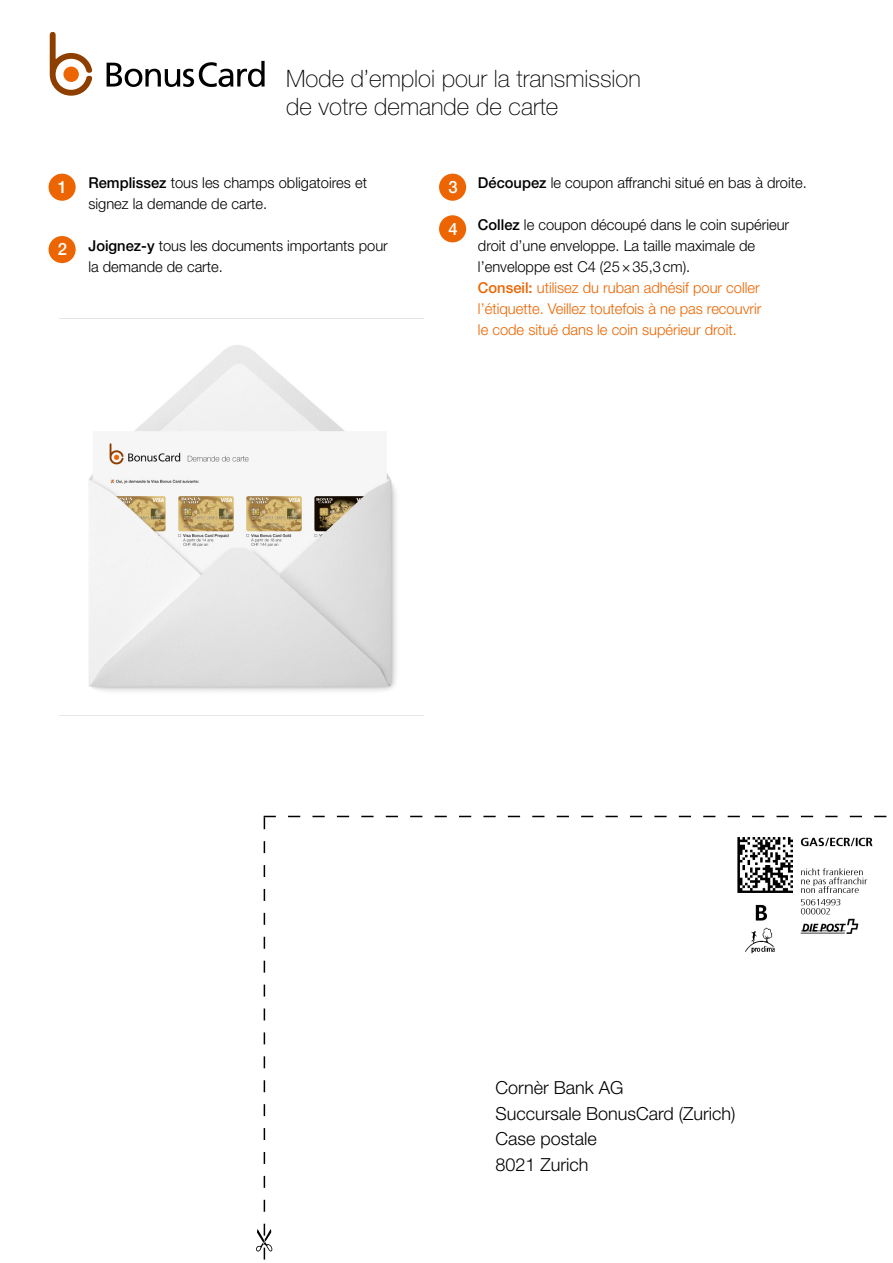
<style>
.page{position:relative;width:893px;height:1263px;background:#fff}
.page>*{position:absolute;margin:0;border:0;box-sizing:border-box;transform-origin:0 0}
.t1{font:100 24px/28.8px "Helvetica Neue LT Pro";color:#000}
.t2{font:300 18px/25.5px "Helvetica Neue LT Std";color:#000}
.t3{font:500 16.95px "Helvetica Neue";color:#fff}
.t4{font:300 15px/21px "Helvetica Neue LT Std";color:#ec6500}
.t5{font:300 15px/21px "Helvetica Neue LT Std";color:#000}
.s1{font-family:"Helvetica Neue LT Pro";font-weight:500}
.s2{font-family:"Helvetica Neue LT Pro";font-weight:500;color:#000}
.s3{color:#000}
</style>
<div class="page">
<img style="left:60px;top:318px;width:364px;height:398px">
<svg style="left:50px;top:32px;width:42px;height:64px"></svg>
<div style="left:63px;top:67px;width:16px;height:15px;background:#ec6500;border-radius:50%"></div>
<svg style="left:107px;top:61px;width:158px;height:26px"></svg>
<div style="left:49px;top:174px;width:27px;height:27px;background:#ec6500;border-radius:50%"></div>
<div style="left:439px;top:174px;width:27px;height:27px;background:#ec6500;border-radius:50%"></div>
<div style="left:49px;top:236px;width:27px;height:27px;background:#ec6500;border-radius:50%"></div>
<div style="left:439px;top:215px;width:27px;height:27px;background:#ec6500;border-radius:50%"></div>
<svg style="left:256px;top:816px;width:631px;height:443px"></svg>
<h1 class="t1" style="left:286px;top:64px;width:356px">Mode d’emploi pour la transmission de votre demande de carte</h1>
<p class="t5" style="left:88px;top:171px;width:280px"><span class="s1">Remplissez</span> tous les champs obligatoires et signez la demande de carte.</p>
<p class="t5" style="left:88px;top:234px;width:301px"><span class="s1">Joignez-y</span> tous les documents importants pour la demande de carte.</p>
<p class="t3" style="left:58px;top:173px;width:11px">1</p>
<p class="t3" style="left:448px;top:173px;width:11px">3</p>
<p class="t3" style="left:448px;top:215px;width:11px">4</p>
<p class="t3" style="left:58px;top:236px;width:11px">2</p>
<p class="t5" style="left:478px;top:171px;width:330px"><span class="s1">Découpez</span> le coupon affranchi situé en bas à droite.</p>
<p class="t4" style="left:478px;top:213px;width:313px"><span class="s2">Collez</span> <span class="s3">le coupon découpé dans le coin supérieur droit d’une enveloppe. La taille maximale de l’enveloppe est C4 (25×35,3cm).<br></span><span class="s1">Conseil:</span> utilisez du ruban adhésif pour coller l’étiquette. Veillez toutefois à ne pas recouvrir<br>le code situé dans le coin supérieur droit.</p>
<p class="t2" style="left:495px;top:1075px;width:242px">Cornèr Bank AG<br>Succursale BonusCard (Zurich)<br>Case postale<br>8021 Zurich</p>
</div>
